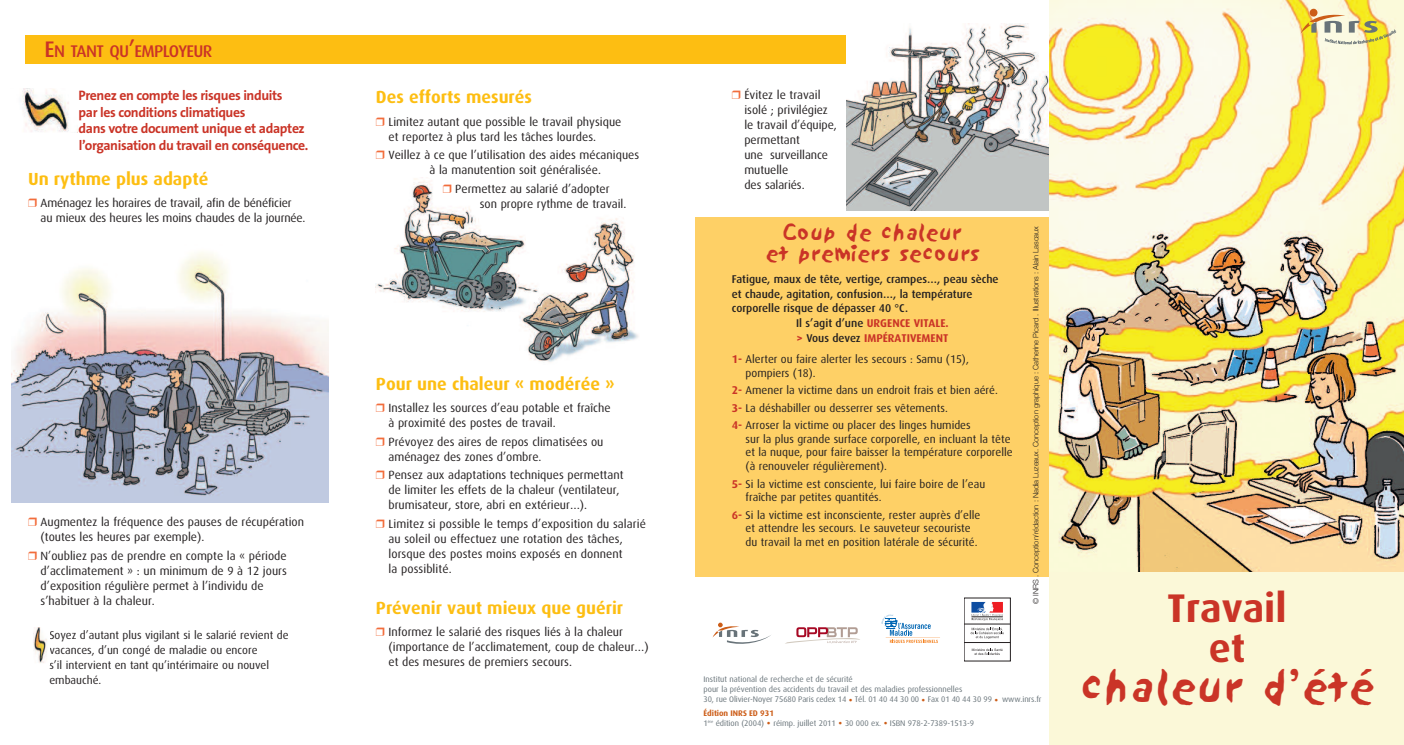
<style>
.page{position:relative;width:1404px;height:745px;background:#fff}
.page>*{position:absolute;margin:0;border:0;box-sizing:border-box;transform-origin:0 0}
.t1{font:40px "Sand";color:#ca3427}
.t2{font:700 40px/40px "Dax OT";color:#ca3427;text-align:center}
.t3{font:20px/21.2px "Sand";letter-spacing:-.005em;color:#ca3427;text-align:center}
.t4{font:700 17.5px "Dax OT";color:#fdbe12}
.t5{font:500 16.88px "Dax OT";letter-spacing:-.035em;color:#ca3427}
.t6{font:700 13.75px/16.5px "The Sans OT7";letter-spacing:-.03em;color:#ca3427}
.t7{font:11.88px/15px "Dax OT";color:#231f20}
.t8{font:11.25px/13.8px "Dax OT";color:#231f20}
.t9{font:500 11.25px "Dax OT";color:#231f20}
.t10{font:700 11.25px "Dax OT";color:#ca3427}
.t11{font:8.12px/13.5px "Dax OT";letter-spacing:-.01em;color:#687379}
.t12{font:8.12px/10px "Dax";color:#687379}
.t13{font:300 7.5px "Helvetica Neue";letter-spacing:-.01em;color:#231f20}
.s1{font-size:22.5px}
.s2{font-weight:500;color:#231f20}
.s3{font-weight:800}
.s4{font-weight:700;color:#ca3427}
.s5{font-family:"Dax";font-size:13.75px;color:#cc5d18}
.s6{font-weight:700;color:#cc5d18}
</style>
<div class="page">
<div style="left:695px;top:218px;width:380px;height:358px;background:#fed066"></div>
<img style="left:12px;top:252px;width:316px;height:250px">
<img style="left:375px;top:177px;width:263px;height:185px">
<svg style="left:712px;top:622px;width:59px;height:21px"></svg>
<img style="left:22px;top:88px;width:47px;height:44px">
<div style="left:26px;top:35px;width:986px;height:29px;background:#fdbe12"></div>
<img style="left:846px;top:23px;width:202px;height:187px">
<img style="left:1049px;top:0;width:354px;height:572px">
<div style="left:1309px;top:9px;width:8px;height:8px;background:#cc5d18;border-radius:50%"></div>
<svg style="left:1300px;top:13px;width:95px;height:31px;background:#ddd087"></svg>
<div style="left:1049px;top:572px;width:354px;height:172px;background:#fbf8d8"></div>
<img style="left:33px;top:627px;width:14px;height:36px">
<svg style="left:786px;top:627px;width:74px;height:16px"></svg>
<svg style="left:971px;top:601px;width:31px;height:19px"></svg>
<hr style="left:963px;top:623px;width:47px;height:1px;background:#231f20">
<hr style="left:963px;top:642px;width:47px;height:1px;background:#231f20">
<svg style="left:971px;top:648px;width:31px;height:6px"></svg>
<svg style="left:970px;top:627px;width:33px;height:11px"></svg>
<svg style="left:881px;top:614px;width:56px;height:29px"></svg>
<hr style="left:885px;top:637px;width:54px;height:1px;background:#f58220">
<svg style="left:443px;top:184px;width:8px;height:8px"></svg>
<h3 class="t5" style="left:44px;top:42px;width:169px"><span class="s1">E</span>N TANT QU<span class="s1">’</span>EMPLOYEUR</h3>
<p class="t6" style="left:79px;top:88px;width:231px">Prenez en compte les risques induits<br>par les conditions climatiques<br>dans votre document unique et adaptez l’organisation du travail en conséquence.</p>
<h3 class="t4" style="left:28px;top:169px;width:182px">Un rythme plus adapté</h3>
<p class="t7" style="left:41px;top:196px;width:266px">Aménagez les horaires de travail, afin de bénéficier au mieux des heures les moins chaudes de la journée.</p>
<p class="t7" style="left:41px;top:514px;width:265px">Augmentez la fréquence des pauses de récupération (toutes les heures par exemple).</p>
<p class="t7" style="left:41px;top:548px;width:248px">N’oubliez pas de prendre en compte la « période d’acclimatement » : un minimum de 9 à 12 jours d’exposition régulière permet à l’individu de s’habituer à la chaleur.</p>
<p class="t8" style="left:49px;top:626px;width:241px;line-height:15px">Soyez d’autant plus vigilant si le salarié revient de vacances, d’un congé de maladie ou encore<br>s’il intervient en tant qu’intérimaire ou nouvel embauché.</p>
<h3 class="t4" style="left:376px;top:87px;width:157px">Des efforts mesurés</h3>
<p class="t7" style="left:388px;top:114px;width:234px">Limitez autant que possible le travail physique et reportez à plus tard les tâches lourdes.</p>
<p class="t7" style="left:388px;top:147px;width:252px;text-align:center">Veillez à ce que l’utilisation des aides mécaniques à la manutention soit généralisée.</p>
<p class="t7" style="left:479px;top:181px;width:148px;text-indent:-25px">Permettez au salarié d’adopter son propre rythme de travail.</p>
<h3 class="t4" style="left:376px;top:374px;width:240px">Pour une chaleur « modérée »</h3>
<p class="t7" style="left:388px;top:400px;width:223px">Installez les sources d’eau potable et fraîche à proximité des postes de travail.</p>
<p class="t7" style="left:388px;top:434px;width:216px">Prévoyez des aires de repos climatisées ou aménagez des zones d’ombre.</p>
<p class="t7" style="left:388px;top:467px;width:236px">Pensez aux adaptations techniques permettant de limiter les effets de la chaleur (ventilateur, brumisateur, store, abri en extérieur…).</p>
<p class="t7" style="left:388px;top:516px;width:259px">Limitez si possible le temps d’exposition du salarié au soleil ou effectuez une rotation des tâches, lorsque des postes moins exposés en donnent<br>la possiblité.</p>
<h3 class="t4" style="left:376px;top:597px;width:249px">Prévenir vaut mieux que guérir</h3>
<p class="t7" style="left:388px;top:623px;width:262px">Informez le salarié des risques liés à la chaleur (importance de l’acclimatement, coup de chaleur…) et des mesures de premiers secours.</p>
<p class="t7" style="left:744px;top:87px;width:94px">Évitez le travail isolé ; privilégiez le travail d’équipe, permettant<br>une surveillance mutuelle<br>des salariés.</p>
<h2 class="t3" style="left:765px;top:222px;width:216px">Coup de chaleur<br>et premiers secours</h2>
<p class="t9" style="left:731px;top:273px;width:268px">Fatigue, maux de tête, vertige, crampes…, peau sèche</p>
<p class="t9" style="left:731px;top:287px;width:242px">et chaude, agitation, confusion…, la température</p>
<p class="t9" style="left:731px;top:302px;width:178px">corporelle risque de dépasser 40 °C.</p>
<p class="t10" style="left:796px;top:317px;width:154px"><span class="s2">Il s’agit d’une</span> URGENCE VITALE.</p>
<p class="t10" style="left:796px;top:332px;width:153px"><span class="s3">&gt;</span> <span class="s2">Vous devez</span> IMPÉRATIVEMENT</p>
<p class="t8" style="left:745px;top:352px;width:225px;text-indent:-14px"><span class="s4">1-</span> Alerter ou faire alerter les secours : Samu (15), pompiers (18).</p>
<p class="t8" style="left:731px;top:381px;width:267px;line-height:17.2px"><span class="s4">2-</span> Amener la victime dans un endroit frais et bien aéré.<br><span class="s4">3-</span> La déshabiller ou desserrer ses vêtements.<br><span class="s4">4-</span> Arroser la victime ou placer des linges humides</p>
<p class="t8" style="left:745px;top:431px;width:269px">sur la plus grande surface corporelle, en incluant la tête et la nuque, pour faire baisser la température corporelle (à renouveler régulièrement).</p>
<p class="t8" style="left:745px;top:476px;width:241px;text-indent:-14px"><span class="s4">5-</span> Si la victime est consciente, lui faire boire de l’eau fraîche par petites quantités.</p>
<p class="t8" style="left:745px;top:507px;width:236px;text-indent:-14px"><span class="s4">6-</span> Si la victime est inconsciente, rester auprès d’elle et attendre les secours. Le sauveteur secouriste du travail la met en position latérale de sécurité.</p>
<p class="t13" style="left:1031px;top:603px;width:379px;rotate:-90deg">© INRS . Conception/rédaction : Nadia Luzeaux. Conception graphique : Catherine Picard . Illustrations : Alain Lascaux</p>
<p class="t12" style="left:703px;top:674px;width:260px">Institut national de recherche et de sécurité<br>pour la prévention des accidents du travail et des maladies professionnelles</p>
<p class="t11" style="left:703px;top:692px;width:339px">30, rue Olivier-Noyer 75680 Paris cedex 14 <span class="s5">•</span> Tél. 01 40 44 30 00 <span class="s5">•</span> Fax 01 40 44 30 99 <span class="s5">•</span> www.inrs.fr<br><span class="s6">Édition INRS ED 931</span></p>
<p class="t11" style="left:703px;top:715px;width:272px">1<sup>ère</sup> édition (2004) <span class="s5">•</span> réimp. juillet 2011 <span class="s5">•</span> 30 000 ex. <span class="s5">•</span> ISBN 978-2-7389-1513-9</p>
<h1 class="t2" style="left:1167px;top:588px;width:121px">Travail et</h1>
<h1 class="t1" style="left:1079px;top:661px;width:296px">chaleur d’été</h1>
</div>
